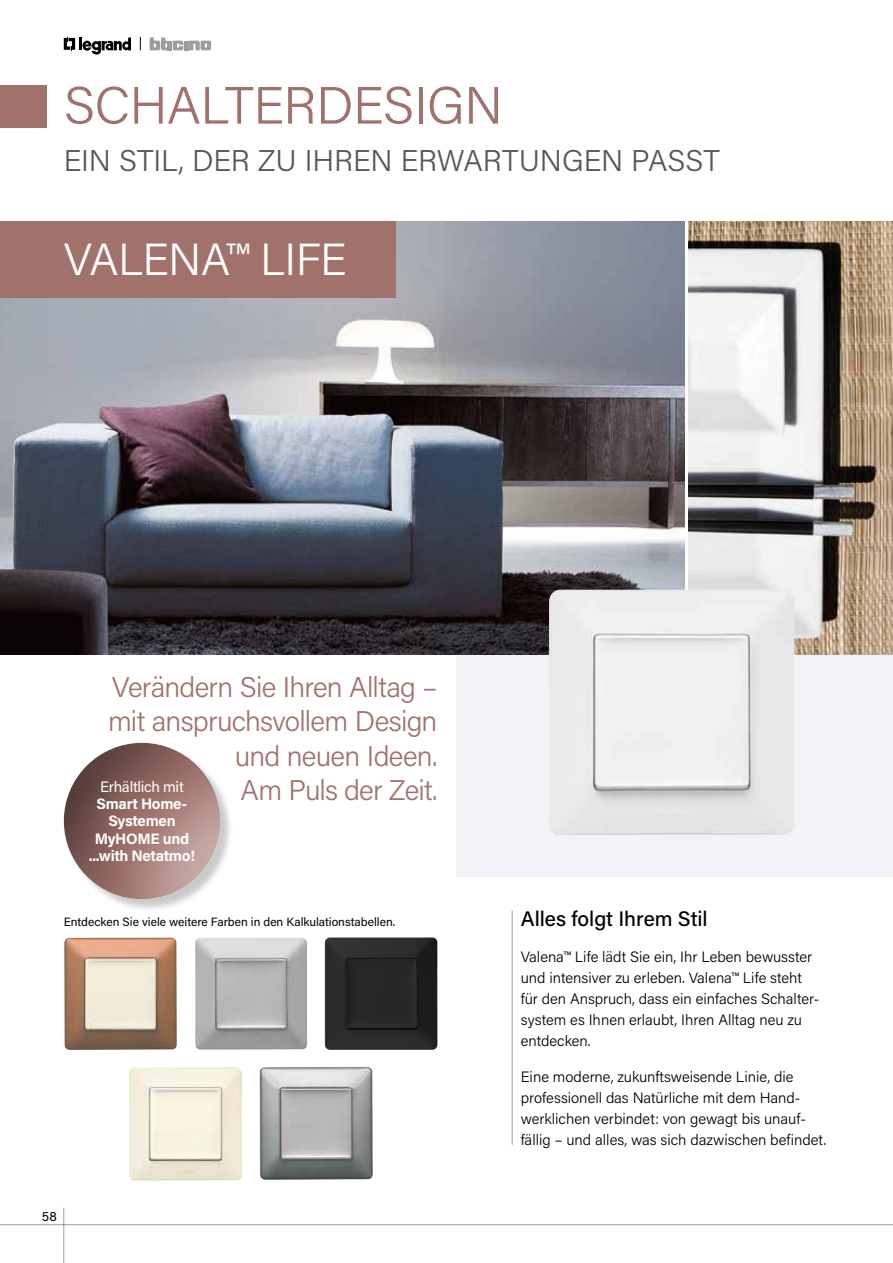
<style>
.page{position:relative;width:893px;height:1263px;background:#fff}
.page>*{position:absolute;margin:0;border:0;box-sizing:border-box;transform-origin:0 0}
.t1{font:300 52.5px "Acumin Pro";letter-spacing:-.01em;color:#a1726c}
.t2{font:300 45px "Acumin Pro";letter-spacing:-.01em;color:#fff}
.t3{font:300 30px "Acumin Pro";letter-spacing:-.005em;color:#575756}
.t4{font:300 28.5px/34.5px "Acumin Pro";letter-spacing:-.025em;color:#a1726c;text-align:right}
.t5{font:500 21px "Acumin Pro";color:#000}
.t6{font:700 15.15px/17.2px "Acumin Pro";letter-spacing:-.02em;color:#fff;text-align:center}
.t7{font:15.15px "Acumin Pro";letter-spacing:-.02em;color:#fff}
.t8{font:300 15px/21px "Acumin Pro";color:#000}
.t9{font:13.5px "Acumin Pro";color:#000}
.t10{font:12px "Acumin Pro";color:#000}
</style>
<div class="page">
<hr style="left:0;top:1224px;width:893px;height:1px;background:#9d9d9c">
<hr style="left:63px;top:1208px;width:1px;height:55px;background:#9d9d9c">
<svg style="left:140px;top:37px;width:1px;height:13px"></svg>
<svg style="left:64px;top:37px;width:67px;height:18px"></svg>
<svg style="left:150px;top:38px;width:61px;height:12px"></svg>
<img style="left:0;top:221px;width:685px;height:434px">
<img style="left:324px;top:937px;width:114px;height:113px">
<img style="left:260px;top:1067px;width:113px;height:113px">
<img style="left:64px;top:937px;width:113px;height:113px">
<img style="left:195px;top:937px;width:112px;height:112px">
<hr style="left:512px;top:910px;width:1px;height:235px;background:#9d9d9c">
<img style="left:129px;top:1067px;width:113px;height:113px">
<div style="left:0;top:221px;width:395px;height:77px;background:#a1726c"></div>
<div style="left:0;top:85px;width:47px;height:43px;background:#a1726c"></div>
<div style="left:65px;top:744px;width:169px;height:169px;background:#000;opacity:.21"></div>
<div style="left:62px;top:742px;width:159px;height:159px;background:#000;opacity:.59"></div>
<div style="left:455px;top:655px;width:438px;height:221px;background:#edeff3"></div>
<img style="left:689px;top:221px;width:204px;height:434px">
<img style="left:549px;top:590px;width:245px;height:245px">
<h1 class="t1" style="left:64px;top:69px;width:441px">SCHALTERDESIGN</h1>
<h3 class="t3" style="left:64px;top:139px;width:658px">EIN STIL, DER ZU IHREN ERWARTUNGEN PASST</h3>
<h2 class="t2" style="left:64px;top:229px;width:284px">VALENA™ LIFE</h2>
<h3 class="t4" style="left:108px;top:668px;width:331px">Verändern Sie Ihren Alltag – mit anspruchsvollem Design und neuen Ideen.<br>Am Puls der Zeit.</h3>
<p class="t7" style="left:100px;top:776px;width:85px">Erhältlich mit</p>
<p class="t6" style="left:89px;top:794px;width:108px">Smart Home-<br>Systemen<br>MyHOME und ...with Netatmo!</p>
<p class="t10" style="left:64px;top:913px;width:333px">Entdecken Sie viele weitere Farben in den Kalkulationstabellen.</p>
<p class="t9" style="left:42px;top:1206px;width:16px">58</p>
<h3 class="t5" style="left:521px;top:904px;width:188px">Alles folgt Ihrem Stil</h3>
<p class="t8" style="left:521px;top:945px;width:299px">Valena™ Life lädt Sie ein, Ihr Leben bewusster und intensiver zu erleben. Valena™ Life steht für den Anspruch, dass ein einfaches Schalter&shy;system es Ihnen erlaubt, Ihren Alltag neu zu entdecken.</p>
<p class="t8" style="left:521px;top:1065px;width:307px">Eine moderne, zukunftsweisende Linie, die professionell das Natürliche mit dem Hand&shy;werklichen verbindet: von gewagt bis unauf&shy;fällig – und alles, was sich dazwischen befindet.</p>
</div>
